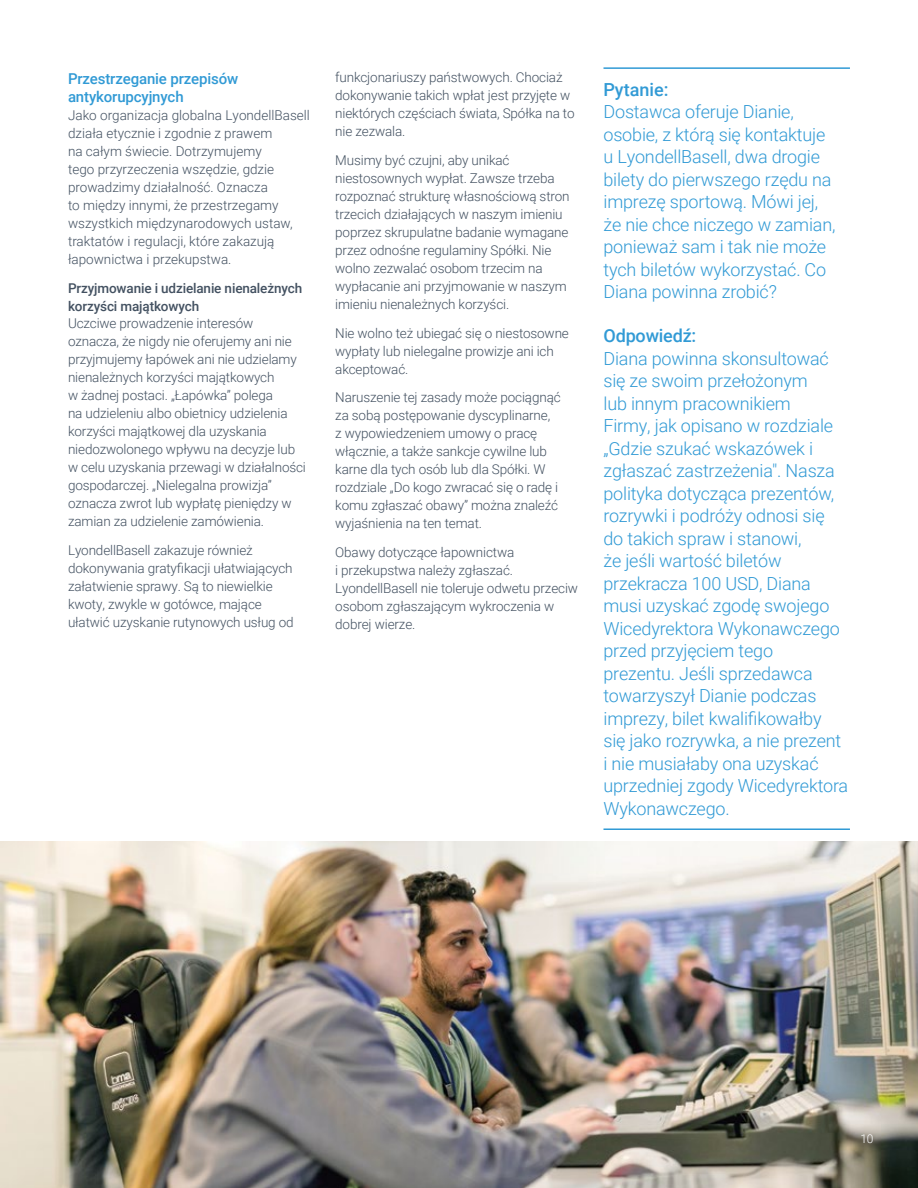
<style>
.page{position:relative;width:918px;height:1188px;background:#fff}
.page>*{position:absolute;margin:0;border:0;box-sizing:border-box;transform-origin:0 0}
.t1{font:300 18px/22.5px "Roboto";letter-spacing:-.01em;color:#319ad5}
.t2{font:500 18px "Roboto";letter-spacing:-.01em;color:#319ad5}
.t3{font:500 15px/18px "Roboto";letter-spacing:-.01em;color:#319ad5}
.t4{font:300 13.5px/18px "Roboto";letter-spacing:-.01em;color:#435161}
.t5{font:500 13.5px/18px "Roboto";letter-spacing:-.01em;color:#435161}
.t6{font:300 12px "Roboto";color:#fff}
</style>
<div class="page">
<img style="left:0;top:841px;width:918px;height:347px">
<hr style="left:603px;top:67px;width:247px;height:2px;background:#319ad5">
<hr style="left:603px;top:828px;width:247px;height:2px;background:#319ad5">
<p class="t3" style="left:68px;top:69px;width:172px">Przestrzeganie przepisów antykorupcyjnych</p>
<p class="t4" style="left:68px;top:105px;width:243px">Jako organizacja globalna LyondellBasell działa etycznie i zgodnie z prawem<br>na całym świecie. Dotrzymujemy<br>tego przyrzeczenia wszędzie, gdzie prowadzimy działalność. Oznacza<br>to między innymi, że przestrzegamy wszystkich międzynarodowych ustaw, traktatów i regulacji, które zakazują łapownictwa i przekupstwa.</p>
<p class="t5" style="left:68px;top:278px;width:236px">Przyjmowanie i udzielanie nienależnych korzyści majątkowych</p>
<p class="t4" style="left:68px;top:314px;width:239px">Uczciwe prowadzenie interesów oznacza, że nigdy nie oferujemy ani nie przyjmujemy łapówek ani nie udzielamy nienależnych korzyści majątkowych<br>w żadnej postaci. „Łapówka” polega<br>na udzieleniu albo obietnicy udzielenia korzyści majątkowej dla uzyskania niedozwolonego wpływu na decyzje lub w celu uzyskania przewagi w działalności gospodarczej. „Nielegalna prowizja” oznacza zwrot lub wypłatę pieniędzy w zamian za udzielenie zamówienia.</p>
<p class="t4" style="left:68px;top:541px;width:227px">LyondellBasell zakazuje również dokonywania gratyfikacji ułatwiających załatwienie sprawy. Są to niewielkie kwoty, zwykle w gotówce, mające ułatwić uzyskanie rutynowych usług od</p>
<p class="t4" style="left:335px;top:68px;width:241px">funkcjonariuszy państwowych. Chociaż dokonywanie takich wpłat jest przyjęte w niektórych częściach świata, Spółka na to nie zezwala.</p>
<p class="t4" style="left:335px;top:151px;width:236px">Musimy być czujni, aby unikać niestosownych wypłat. Zawsze trzeba rozpoznać strukturę własnościową stron trzecich działających w naszym imieniu poprzez skrupulatne badanie wymagane przez odnośne regulaminy Spółki. Nie wolno zezwalać osobom trzecim na wypłacanie ani przyjmowanie w naszym imieniu nienależnych korzyści.</p>
<p class="t4" style="left:335px;top:323px;width:235px">Nie wolno też ubiegać się o niestosowne wypłaty lub nielegalne prowizje ani ich akceptować.</p>
<p class="t4" style="left:335px;top:388px;width:227px">Naruszenie tej zasady może pociągnąć za sobą postępowanie dyscyplinarne,<br>z wypowiedzeniem umowy o pracę włącznie, a także sankcje cywilne lub karne dla tych osób lub dla Spółki. W rozdziale „Do kogo zwracać się o radę i komu zgłaszać obawy” można znaleźć wyjaśnienia na ten temat.</p>
<p class="t4" style="left:335px;top:543px;width:244px">Obawy dotyczące łapownictwa<br>i przekupstwa należy zgłaszać.<br>LyondellBasell nie toleruje odwetu przeciw osobom zgłaszającym wykroczenia w dobrej wierze.</p>
<h1 class="t2" style="left:603px;top:77px;width:67px">Pytanie:</h1>
<p class="t1" style="left:603px;top:100px;width:234px">Dostawca oferuje Dianie, osobie, z którą się kontaktuje u LyondellBasell, dwa drogie bilety do pierwszego rzędu na imprezę sportową. Mówi jej, że nie chce niczego w zamian, ponieważ sam i tak nie może tych biletów wykorzystać. Co<br>Diana powinna zrobić?</p>
<h1 class="t2" style="left:603px;top:323px;width:94px">Odpowiedź:</h1>
<p class="t1" style="left:603px;top:347px;width:246px">Diana powinna skonsultować się ze swoim przełożonym<br>lub innym pracownikiem<br>Firmy, jak opisano w rozdziale „Gdzie szukać wskazówek i zgłaszać zastrzeżenia". Nasza polityka dotycząca prezentów, rozrywki i podróży odnosi się do takich spraw i stanowi,<br>że jeśli wartość biletów przekracza 100 USD, Diana musi uzyskać zgodę swojego<br>Wicedyrektora Wykonawczego przed przyjęciem tego prezentu. Jeśli sprzedawca towarzyszył Dianie podczas imprezy, bilet kwalifikowałby<br>się jako rozrywka, a nie prezent i nie musiałaby ona uzyskać uprzedniej zgody Wicedyrektora<br>Wykonawczego.</p>
<p class="t6" style="left:861px;top:1131px;width:14px">10</p>
</div>
